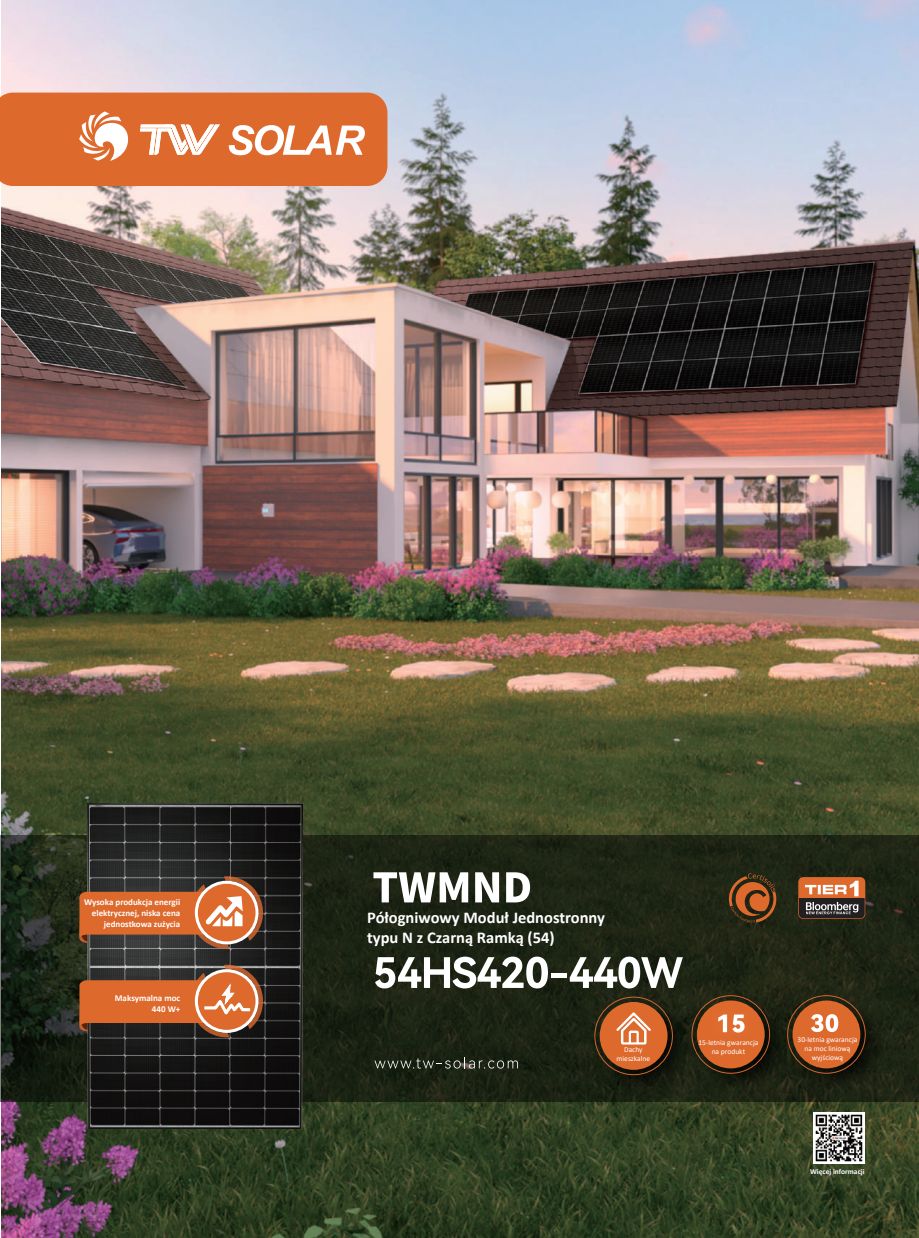
<style>
.page{position:relative;width:919px;height:1238px;background:#fff}
.page>*{position:absolute;margin:0;border:0;box-sizing:border-box;transform-origin:0 0}
.t1{font:700 16.5px/19.8px "Calibri";color:#fff}
.t2{font:700 9px/10.8px "Calibri";color:#fff;text-align:right}
.t3{font:7.5px/9px "Calibri";color:#fff;text-align:center}
.t4{font:700 7.5px "Calibri";color:#fff}
</style>
<div class="page">
<img style="left:2px;top:0;width:916px;height:1237px">
<svg style="left:0;top:835px;width:918px;height:266px;background:#1d2415"></svg>
<img style="left:87px;top:803px;width:215px;height:325px">
<svg style="left:373px;top:872px;width:95px;height:30px"></svg>
<svg style="left:475px;top:872px;width:24px;height:30px"></svg>
<svg style="left:506px;top:872px;width:24px;height:30px"></svg>
<svg style="left:375px;top:956px;width:173px;height:32px"></svg>
<div style="left:551px;top:972px;width:16px;height:5px;background:#fff"></div>
<svg style="left:569px;top:956px;width:113px;height:32px"></svg>
<img style="left:679px;top:982px;width:96px;height:124px">
<div style="left:696px;top:1000px;width:68px;height:68px;background:#de692d;border-radius:50%"></div>
<img style="left:775px;top:982px;width:123px;height:124px">
<div style="left:792px;top:1000px;width:68px;height:68px;background:#de692d;border-radius:50%"></div>
<div style="left:787px;top:995px;width:78px;height:78px;border:1px solid #d36730;border-radius:50%"></div>
<svg style="left:811px;top:1014px;width:27px;height:18px"></svg>
<svg style="left:798px;top:877px;width:67px;height:41px;background:#996952"></svg>
<svg style="left:728px;top:873px;width:48px;height:49px;background:#6f411e"></svg>
<img style="left:813px;top:1112px;width:51px;height:51px">
<svg style="left:374px;top:1056px;width:144px;height:12px;background:#393f32"></svg>
<svg style="left:79px;top:964px;width:184px;height:73px;background:#a35f3c"></svg>
<svg style="left:79px;top:876px;width:184px;height:72px;background:#a66341"></svg>
<img style="left:582px;top:984px;width:124px;height:124px">
<div style="left:599px;top:1001px;width:68px;height:68px;background:#de692d;border-radius:50%"></div>
<div style="left:594px;top:996px;width:78px;height:78px;border:1px solid #d36730;border-radius:50%"></div>
<svg style="left:616px;top:1012px;width:35px;height:33px"></svg>
<svg style="left:0;top:93px;width:387px;height:93px;background:#e17b46"></svg>
<img style="left:718px;top:1014px;width:27px;height:19px">
<p class="t2" style="left:84px;top:896px;width:98px">Wysoka produkcja energii elektrycznej, niska cena jednostkowa zużycia</p>
<p class="t2" style="left:115px;top:992px;width:67px">Maksymalna moc<br>440 W+</p>
<h1 class="t1" style="left:367px;top:907px;width:239px">Półogniwowy Moduł Jednostronny typu N z Czarną Ramką (54)</h1>
<p class="t3" style="left:616px;top:1044px;width:35px">Dachy mieszkalne</p>
<p class="t3" style="left:698px;top:1037px;width:61px">15-letnia gwarancja na produkt</p>
<p class="t3" style="left:797px;top:1034px;width:61px">30-letnia gwarancja na moc liniową wyjściową</p>
<p class="t4" style="left:810px;top:1166px;width:56px">Więcej informacji</p>
</div>
